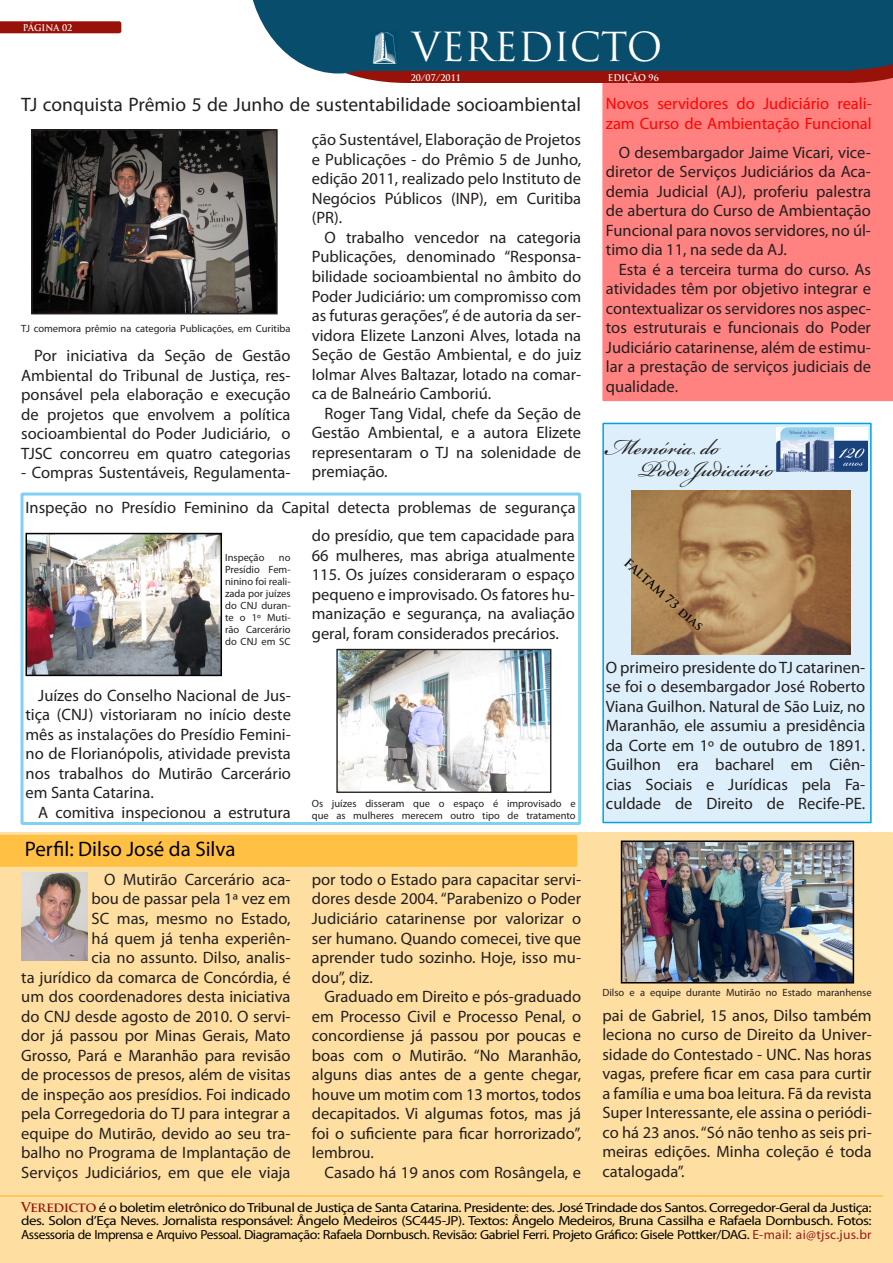
<style>
.page{position:relative;width:893px;height:1263px;background:#fff}
.page>*{position:absolute;margin:0;border:0;box-sizing:border-box;transform-origin:0 0}
.NOME-VEREDICTO{font:39px "Trajan Pro";letter-spacing:-.005em;color:#fff}
.CORPO-notas_menores{font:34.5px "Bickham Script Pro";color:#231f20}
.CORPO-notas_menores-2{font:21px "Myriad Pro";color:#000}
.CORPO-notas_menores-3{font:19.5px "Myriad Pro";color:#231f20}
.CORPO-notas_menores-4{font:16.5px/19.5px "Myriad Pro";color:#231f20;text-align:justify}
.CORPO-notas_menores-5{font:16.5px/19.5px "Myriad Pro";color:#ff0300}
.TITULO-notas_menores{font:13.2px/13.5px "Myriad Pro";letter-spacing:-.035em;color:#040503;text-align:justify;scale:1.14 1}
.CORPO-notas_menores-6{font:700 12px "Trajan Pro";color:#060805}
.CORPO-notas_menores-7{font:10.5px/12px "Myriad Pro";color:#231f20;text-align:justify}
.NUMERO-DATA{font:700 9px "Trajan Pro";color:#fff;scale:.95 1}
.s1{font-family:"Trajan Pro";font-weight:700;color:#98160b}
.s2{color:#981b1e}
</style>
<div class="page">
<div style="left:0;top:832px;width:893px;height:431px;background:#ffdfa1"></div>
<img style="left:29px;top:536px;width:190px;height:137px">
<div style="left:26px;top:533px;width:196px;height:143px;border:2px solid #000"></div>
<div style="left:602px;top:83px;width:291px;height:318px;background:#ff8180"></div>
<div style="left:602px;top:423px;width:270px;height:400px;background:#dceffa;border:2px solid #00a1e3"></div>
<svg style="left:252px;top:0;width:156px;height:83px"></svg>
<div style="left:408px;top:68px;width:445px;height:15px;background:#981209"></div>
<svg style="left:723px;top:0;width:170px;height:83px"></svg>
<div style="left:337px;top:0;width:517px;height:70px;background:#094d6d"></div>
<img style="left:372px;top:32px;width:25px;height:32px">
<svg style="left:0;top:21px;width:121px;height:12px"></svg>
<div style="left:0;top:835px;width:577px;height:32px;background:#ffc044"></div>
<img style="left:777px;top:427px;width:90px;height:44px">
<img style="left:631px;top:490px;width:219px;height:165px">
<img style="left:34px;top:132px;width:241px;height:179px">
<div style="left:31px;top:129px;width:247px;height:185px;border:2px solid #231f20"></div>
<img style="left:338px;top:651px;width:211px;height:140px">
<div style="left:336px;top:649px;width:215px;height:144px;border:1px solid #231f20"></div>
<hr style="left:1px;top:1195px;width:881px;height:2px;background:#ffc044">
<img style="left:21px;top:873px;width:66px;height:88px">
<img style="left:624px;top:843px;width:227px;height:137px">
<div style="left:621px;top:840px;width:233px;height:143px;border:2px solid #000"></div>
<p class="NUMERO-DATA" style="left:23px;top:22px;width:27px">página</p>
<p class="NUMERO-DATA" style="left:62px;top:22px;width:12px">02</p>
<p class="NOME-VEREDICTO" style="left:412px;top:22px;width:252px">VEREDICTO</p>
<p class="NUMERO-DATA" style="left:411px;top:72px;width:54px">20/07/2011</p>
<p class="NUMERO-DATA" style="left:608px;top:72px;width:55px">EDIÇÃO 96</p>
<p class="CORPO-notas_menores-3" style="left:21px;top:93px;width:561px">TJ conquista Prêmio 5 de Junho de sustentabilidade socioambiental</p>
<p class="CORPO-notas_menores-7" style="left:21px;top:323px;width:271px">TJ comemora prêmio na categoria Publicações, em Curitiba</p>
<p class="CORPO-notas_menores-4" style="left:21px;top:345px;width:271px;text-indent:13px">Por iniciativa da Seção de Gestão Ambiental do Tribunal de Justiça, res&shy;ponsável pela elaboração e execução de projetos que envolvem a política socioambiental do Poder Judiciário, o TJSC concorreu em quatro categorias</p>
<p class="CORPO-notas_menores-4" style="left:21px;top:462px;width:271px">- Compras Sustentáveis, Regulamenta-</p>
<p class="CORPO-notas_menores-4" style="left:312px;top:130px;width:271px">ção Sustentável, Elaboração de Projetos e Publicações - do Prêmio 5 de Junho, edição 2011, realizado pelo Instituto de Negócios Públicos (INP), em Curitiba (PR).</p>
<p class="CORPO-notas_menores-4" style="left:312px;top:227px;width:271px;text-indent:13px">O trabalho vencedor na categoria Publicações, denominado “Responsa&shy;bilidade socioambiental no âmbito do Poder Judiciário: um compromisso com as futuras gerações”, é de autoria da ser&shy;vidora Elizete Lanzoni Alves, lotada na Seção de Gestão Ambiental, e do juiz Iolmar Alves Baltazar, lotado na comar&shy;ca de Balneário Camboriú.</p>
<p class="CORPO-notas_menores-4" style="left:312px;top:403px;width:271px;text-indent:13px">Roger Tang Vidal, chefe da Seção de Gestão Ambiental, e a autora Elizete representaram o TJ na solenidade de premiação.</p>
<p class="CORPO-notas_menores-4" style="left:26px;top:498px;width:552px">Inspeção no Presídio Feminino da Capital detecta problemas de segurança</p>
<p class="CORPO-notas_menores-7" style="left:225px;top:551px;width:41px">Inspeção</p>
<p class="CORPO-notas_menores-4" style="left:312px;top:525px;width:265px">do presídio, que tem capacidade para 66 mulheres, mas abriga atualmente 115. Os juízes consideraram o espaço pequeno e improvisado. Os fatores hu&shy;manização e segurança, na avaliação geral, foram considerados precários.</p>
<p class="CORPO-notas_menores-7" style="left:225px;top:551px;width:67px;text-indent:54px">no Presídio Fem&shy;ninino foi reali&shy;zada por juízes do CNJ duran&shy;te o 1º Muti&shy;rão Carcerário do CNJ em SC</p>
<p class="CORPO-notas_menores-4" style="left:26px;top:685px;width:267px;text-indent:13px">Juízes do Conselho Nacional de Jus&shy;tiça (CNJ) vistoriaram no início deste mês as instalações do Presídio Femini&shy;no de Florianópolis, atividade prevista nos trabalhos do Mutirão Carcerário em Santa Catarina.</p>
<p class="CORPO-notas_menores-4" style="left:38px;top:802px;width:254px">A comitiva inspecionou a estrutura</p>
<p class="CORPO-notas_menores-2" style="left:25px;top:836px;width:212px">Perfil: Dilso José da Silva</p>
<p class="CORPO-notas_menores-7" style="left:312px;top:797px;width:265px">Os juízes disseram que o espaço é improvisado e que as mulheres merecem outro tipo de tratamento</p>
<p class="CORPO-notas_menores-4" style="left:21px;top:869px;width:271px;text-align:right">O Mutirão Carcerário aca-<br>bou de passar pela 1ª vez em<br>SC mas, mesmo no Estado,<br>há quem já tenha experiên-<br>cia no assunto. Dilso, analis-<br>ta jurídico da comarca de Concórdia, é um dos coordenadores desta iniciativa do CNJ desde agosto de 2010. O servi&shy;dor já passou por Minas Gerais, Mato Grosso, Pará e Maranhão para revisão de processos de presos, além de visitas de inspeção aos presídios. Foi indicado pela Corregedoria do TJ para integrar a equipe do Mutirão, devido ao seu tra&shy;balho no Programa de Implantação de Serviços Judiciários, em que ele viaja</p>
<p class="CORPO-notas_menores-4" style="left:312px;top:869px;width:271px">por todo o Estado para capacitar servi&shy;dores desde 2004. “Parabenizo o Poder Judiciário catarinense por valorizar o ser humano. Quando comecei, tive que aprender tudo sozinho. Hoje, isso mu&shy;dou”, diz.</p>
<p class="CORPO-notas_menores-4" style="left:312px;top:986px;width:271px;text-indent:13px">Graduado em Direito e pós-graduado em Processo Civil e Processo Penal, o concordiense já passou por poucas e boas com o Mutirão. “No Maranhão, alguns dias antes de a gente chegar, houve um motim com 13 mortos, todos decapitados. Vi algumas fotos, mas já foi o suficiente para ficar horrorizado”, lembrou.</p>
<p class="CORPO-notas_menores-4" style="left:325px;top:1162px;width:258px">Casado há 19 anos com Rosângela, e</p>
<p class="CORPO-notas_menores-5" style="left:606px;top:94px;width:267px">Novos servidores do Judiciário reali&shy;zam Curso de Ambientação Funcional</p>
<p class="CORPO-notas_menores-4" style="left:606px;top:142px;width:267px;text-indent:13px">O desembargador Jaime Vicari, vice&shy;diretor de Serviços Judiciários da Aca&shy;demia Judicial (AJ), proferiu palestra de abertura do Curso de Ambientação Funcional para novos servidores, no úl&shy;timo dia 11, na sede da AJ.</p>
<p class="CORPO-notas_menores-4" style="left:606px;top:259px;width:267px;text-indent:13px">Esta é a terceira turma do curso. As atividades têm por objetivo integrar e contextualizar os servidores nos aspec&shy;tos estruturais e funcionais do Poder Judiciário catarinense, além de estimu&shy;lar a prestação de serviços judiciais de qualidade.</p>
<p class="CORPO-notas_menores" style="left:606px;top:422px;width:115px">Memória do</p>
<p class="CORPO-notas_menores" style="left:639px;top:444px;width:136px">PoderJudiciário</p>
<p class="CORPO-notas_menores-6" style="left:631px;top:555px;width:103px;rotate:42deg">FALTAM 73 dias</p>
<p class="CORPO-notas_menores-4" style="left:606px;top:657px;width:261px">O primeiro presidente do TJ catarinen&shy;se foi o desembargador José Roberto Viana Guilhon. Natural de São Luiz, no Maranhão, ele assumiu a presidência da Corte em 1º de outubro de 1891.</p>
<p class="CORPO-notas_menores-4" style="left:606px;top:755px;width:261px">Guilhon era bacharel em Ciên&shy;cias Sociais e Jurídicas pela Fa&shy;culdade de Direito de Recife-PE.</p>
<p class="CORPO-notas_menores-7" style="left:602px;top:986px;width:271px">Dilso e a equipe durante Mutirão no Estado maranhense</p>
<p class="CORPO-notas_menores-4" style="left:602px;top:1005px;width:271px">pai de Gabriel, 15 anos, Dilso também leciona no curso de Direito da Univer&shy;sidade do Contestado - UNC. Nas horas vagas, prefere ficar em casa para curtir a família e uma boa leitura. Fã da revista Super Interessante, ele assina o periódi&shy;co há 23 anos. “Só não tenho as seis pri&shy;meiras edições. Minha coleção é toda catalogada”.</p>
<p class="TITULO-notas_menores" style="left:21px;top:1200px;width:747px"><span class="s1">Veredicto</span> é o boletim eletrônico do Tribunal de Justiça de Santa Catarina. Presidente: des. José Trindade dos Santos. Corregedor-Geral da Justiça: des. Solon d’Eça Neves. Jornalista responsável: Ângelo Medeiros (SC445-JP). Textos: Ângelo Medeiros, Bruna Cassilha e Rafaela Dornbusch. Fotos:<br>Assessoria de Imprensa e Arquivo Pessoal. Diagramação: Rafaela Dornbusch. Revisão: Gabriel Ferri. Projeto Gráfico: Gisele Pottker/DAG. <span class="s2">E-mail: ai@tjsc.jus.br</span></p>
</div>
